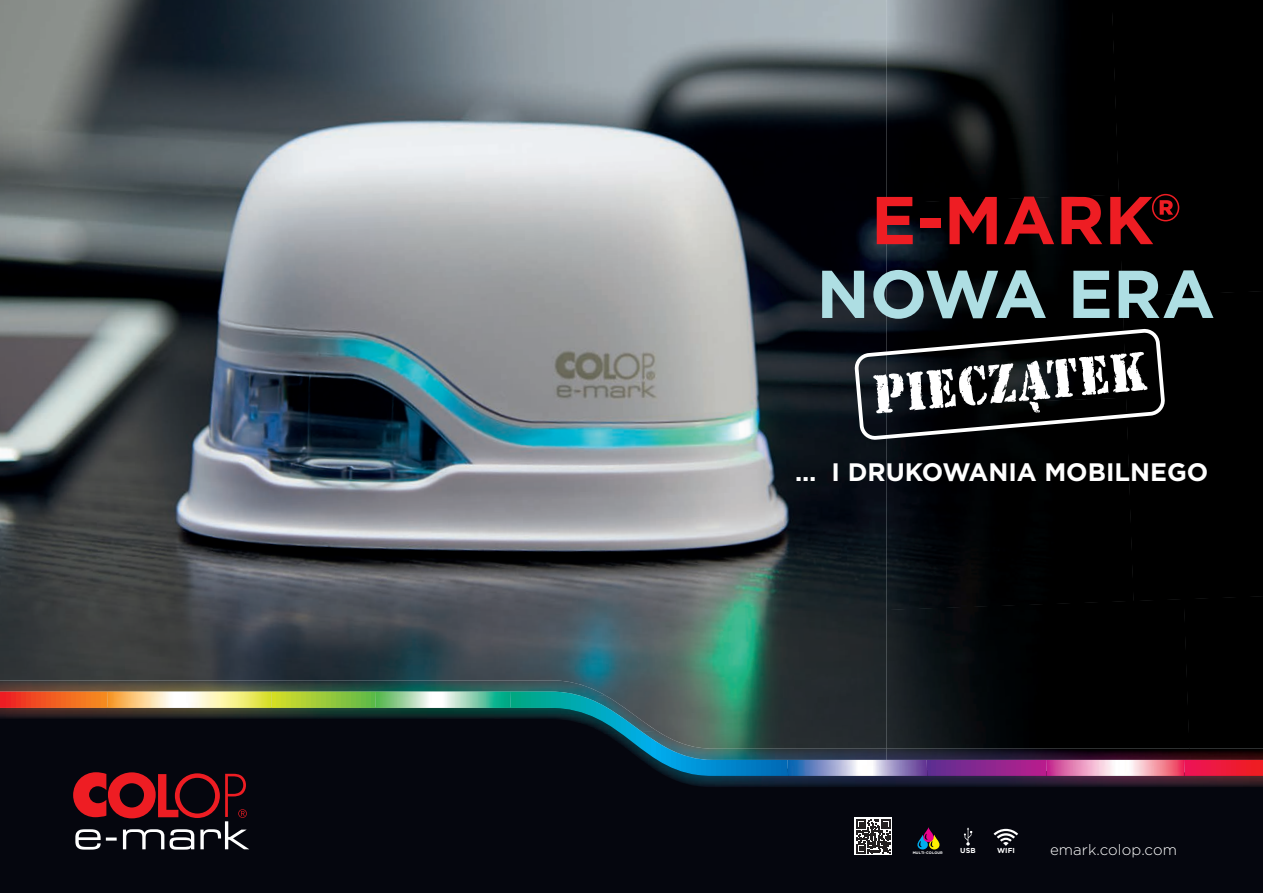
<style>
.page{position:relative;width:1263px;height:893px;background:#fff}
.page>*{position:absolute;margin:0;border:0;box-sizing:border-box;transform-origin:0 0}
.t1{font:700 67.5px/73.8px "Gotham";color:#aedee3;text-align:center}
.t2{font:57.75px "Rubber Stamp Plain";color:#fff;scale:.83 1}
.t3{font:700 25.2px "Gotham";color:#fff}
.t4{font:300 15px "Gotham";letter-spacing:.005em;color:#fff}
.t5{font:700 7.2px "Gotham";color:#fff}
.t6{font:700 3.6px "Gotham";color:#fff}
.s1{color:#ee1d23}
.s2{font-size:78.75px;color:#ee1d23}
</style>
<div class="page">
<img style="left:1px;top:0;width:886px;height:692px">
<img style="left:887px;top:0;width:224px;height:195px">
<div style="left:1111px;top:0;width:152px;height:291px;background:#000"></div>
<img style="left:887px;top:195px;width:239px;height:133px">
<div style="left:1122px;top:291px;width:141px;height:308px;background:#000"></div>
<img style="left:887px;top:440px;width:247px;height:159px">
<img style="left:887px;top:599px;width:297px;height:93px">
<div style="left:1184px;top:596px;width:79px;height:96px;background:#000"></div>
<div style="left:1px;top:787px;width:1262px;height:106px;background:#05060e"></div>
<img style="left:1px;top:680px;width:605px;height:12px">
<img style="left:1px;top:776px;width:1262px;height:11px">
<svg style="left:1px;top:692px;width:1262px;height:84px"></svg>
<img style="left:787px;top:760px;width:140px;height:16px">
<img style="left:1046px;top:760px;width:138px;height:16px">
<img style="left:375px;top:692px;width:136px;height:16px">
<img style="left:107px;top:692px;width:165px;height:16px">
<svg style="left:917px;top:827px;width:22px;height:22px"></svg>
<svg style="left:993px;top:829px;width:25px;height:17px"></svg>
<svg style="left:964px;top:827px;width:8px;height:19px"></svg>
<svg style="left:855px;top:818px;width:37px;height:37px"></svg>
<svg style="left:856px;top:819px;width:34px;height:34px"></svg>
<svg style="left:73px;top:772px;width:176px;height:78px"></svg>
<hr style="left:0;top:0;width:1px;height:893px;background:#cfd8dd">
<svg style="left:854px;top:328px;width:311px;height:112px"></svg>
<h1 class="t1" style="left:816px;top:183px;width:400px"><span class="s1">E-MARK</span><span class="s2">®<br></span>NOWA ERA</h1>
<h2 class="t2" style="left:870px;top:360px;width:331px;rotate:-5deg">PIECZATEK</h2>
<p class="t3" style="left:795px;top:455px;width:415px">… I DRUKOWANIA MOBILNEGO</p>
<p class="t6" style="left:913px;top:850px;width:31px">MULTI-COLOUR</p>
<p class="t5" style="left:960px;top:846px;width:17px">USB</p>
<p class="t5" style="left:997px;top:846px;width:19px">WIFI</p>
<p class="t4" style="left:1050px;top:840px;width:129px">emark.colop.com</p>
</div>
